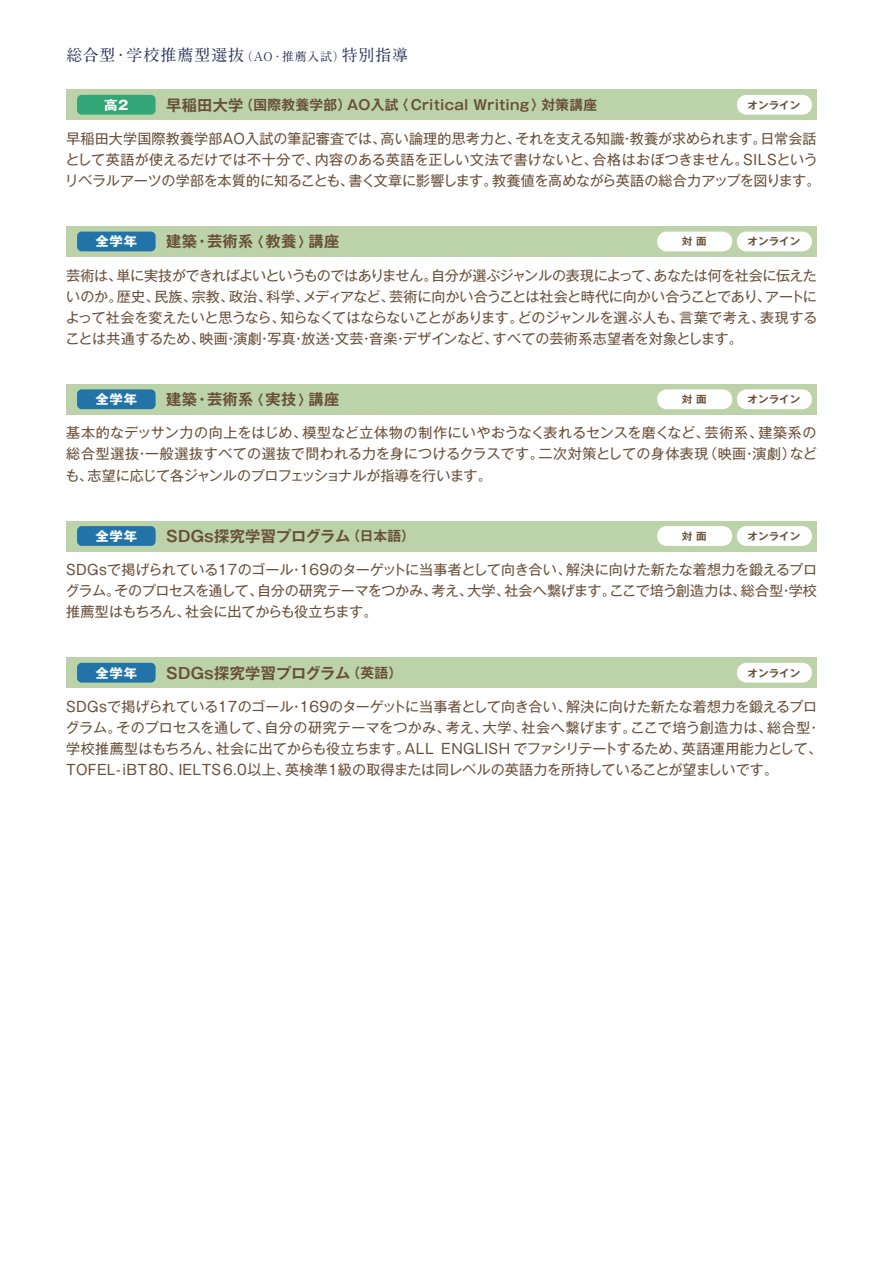
<style>
.page{position:relative;width:893px;height:1263px;background:#fff}
.page>*{position:absolute;margin:0;border:0;box-sizing:border-box;transform-origin:0 0}
.t1{font:16.05px "A1 Mincho Std Bold 90 pv RKSJ H";letter-spacing:.045em;color:#28325a}
.t2{font:15.3px "Gothic MB101 Pro De Bold 90 pv RKSJ H";letter-spacing:.02em;color:#684f39}
.t3{font:14.1px/21.1px "Gothic MB101 Pro Regular 90 pv RKSJ H";color:#684f39;text-align:justify}
.t4{font:13.65px "Gothic MB101 Pro De Bold 90 pv RKSJ H";letter-spacing:.02em;color:#684f39}
.t5{font:12.75px "Gothic MB101 Pro Bold 90 pv RKSJ H";letter-spacing:.05em;color:#fff;scale:1.05 1}
.t6{font:10.05px "Gothic MB101 Pro De Bold 90 pv RKSJ H";color:#684f39;scale:1.05 1}
.s1{font-size:12px}
.s2{font-size:15.3px}
.s3{font-size:13.65px}
</style>
<div class="page">
<div style="left:66px;top:89px;width:751px;height:31px;background:#bcd2a8"></div>
<div style="left:77px;top:95px;width:79px;height:20px;background:#33a677;border-radius:5px"></div>
<div style="left:737px;top:95px;width:75px;height:20px;background:#fff;border-radius:9px"></div>
<div style="left:66px;top:226px;width:751px;height:31px;background:#bcd2a8"></div>
<div style="left:77px;top:232px;width:79px;height:19px;background:#2274a8;border-radius:5px"></div>
<div style="left:737px;top:232px;width:75px;height:19px;background:#fff;border-radius:9px"></div>
<div style="left:657px;top:232px;width:75px;height:19px;background:#fff;border-radius:9px"></div>
<div style="left:66px;top:384px;width:751px;height:31px;background:#bcd2a8"></div>
<div style="left:77px;top:389px;width:79px;height:20px;background:#2274a8;border-radius:5px"></div>
<div style="left:737px;top:389px;width:75px;height:20px;background:#fff;border-radius:9px"></div>
<div style="left:657px;top:389px;width:75px;height:20px;background:#fff;border-radius:9px"></div>
<div style="left:66px;top:521px;width:751px;height:30px;background:#bcd2a8"></div>
<div style="left:77px;top:526px;width:79px;height:20px;background:#2274a8;border-radius:5px"></div>
<div style="left:737px;top:526px;width:75px;height:20px;background:#fff;border-radius:9px"></div>
<div style="left:657px;top:526px;width:75px;height:20px;background:#fff;border-radius:9px"></div>
<div style="left:66px;top:657px;width:751px;height:31px;background:#bcd2a8"></div>
<div style="left:77px;top:663px;width:79px;height:20px;background:#2274a8;border-radius:5px"></div>
<div style="left:737px;top:663px;width:75px;height:20px;background:#fff;border-radius:9px"></div>
<p class="t1" style="left:66px;top:49px;width:343px">総合型・学校推薦型選抜<span class="s1">（AO・推薦入試）</span>特別指導</p>
<p class="t5" style="left:104px;top:100px;width:25px">高2</p>
<p class="t4" style="left:166px;top:100px;width:433px"><span class="s2">早稲田大学</span>（国際教養学部）AO入試〈Critical Writing〉対策講座</p>
<p class="t6" style="left:748px;top:101px;width:52px">オンライン</p>
<p class="t3" style="left:65px;top:130px;width:757px;text-align:left">早稲田大学国際教養学部AO入試の筆記審査では、高い論理的思考力と、それを支える知識・教養が求められます。日常会話として英語が使えるだけでは不十分で、内容のある英語を正しい文法で書けないと、合格はおぼつきません。SILSというリベラルアーツの学部を本質的に知ることも、書く文章に影響します。教養値を高めながら英語の総合力アップを図ります。</p>
<p class="t5" style="left:95px;top:237px;width:41px">全学年</p>
<p class="t2" style="left:166px;top:236px;width:175px">建築・芸術系<span class="s3">〈</span>教養<span class="s3">〉</span>講座</p>
<p class="t6" style="left:682px;top:238px;width:25px">対面</p>
<p class="t6" style="left:748px;top:238px;width:52px">オンライン</p>
<p class="t3" style="left:65px;top:267px;width:754px">芸術は、単に実技ができればよいというものではありません。自分が選ぶジャンルの表現によって、あなたは何を社会に伝えたいのか。歴史、民族、宗教、政治、科学、メディアなど、芸術に向かい合うことは社会と時代に向かい合うことであり、アートによって社会を変えたいと思うなら、知らなくてはならないことがあります。どのジャンルを選ぶ人も、言葉で考え、表現することは共通するため、映画・演劇・写真・放送・文芸・音楽・デザインなど、すべての芸術系志望者を対象とします。</p>
<p class="t5" style="left:95px;top:395px;width:41px">全学年</p>
<p class="t2" style="left:166px;top:394px;width:175px">建築・芸術系<span class="s3">〈</span>実技<span class="s3">〉</span>講座</p>
<p class="t6" style="left:682px;top:395px;width:25px">対面</p>
<p class="t6" style="left:748px;top:395px;width:52px">オンライン</p>
<p class="t3" style="left:65px;top:424px;width:753px">基本的なデッサン力の向上をはじめ、模型など立体物の制作にいやおうなく表れるセンスを磨くなど、芸術系、建築系の総合型選抜・一般選抜すべての選抜で問われる力を身につけるクラスです。二次対策としての身体表現（映画・演劇）なども、志望に応じて各ジャンルのプロフェッショナルが指導を行います。</p>
<p class="t5" style="left:95px;top:531px;width:41px">全学年</p>
<p class="t2" style="left:166px;top:530px;width:250px">SDGs探究学習プログラム<span class="s3">（日本語）</span></p>
<p class="t6" style="left:682px;top:532px;width:25px">対面</p>
<p class="t6" style="left:748px;top:532px;width:52px">オンライン</p>
<p class="t3" style="left:65px;top:561px;width:753px">SDGsで掲げられている17のゴール・169のターゲットに当事者として向き合い、解決に向けた新たな着想力を鍛えるプログラム。そのプロセスを通して、自分の研究テーマをつかみ、考え、大学、社会へ繋げます。ここで培う創造力は、総合型・学校推薦型はもちろん、社会に出てからも役立ちます。</p>
<p class="t5" style="left:95px;top:668px;width:41px">全学年</p>
<p class="t2" style="left:166px;top:667px;width:237px">SDGs探究学習プログラム<span class="s3">（英語）</span></p>
<p class="t6" style="left:748px;top:669px;width:52px">オンライン</p>
<p class="t3" style="left:65px;top:698px;width:758px;text-align:left">SDGsで掲げられている17のゴール・169のターゲットに当事者として向き合い、解決に向けた新たな着想力を鍛えるプログラム。そのプロセスを通して、自分の研究テーマをつかみ、考え、大学、社会へ繋げます。ここで培う創造力は、総合型・学校推薦型はもちろん、社会に出てからも役立ちます。ALL ENGLISH でファシリテートするため、英語運用能力として、TOFEL-iBT80、IELTS6.0以上、英検準1級の取得または同レベルの英語力を所持していることが望ましいです。</p>
</div>
